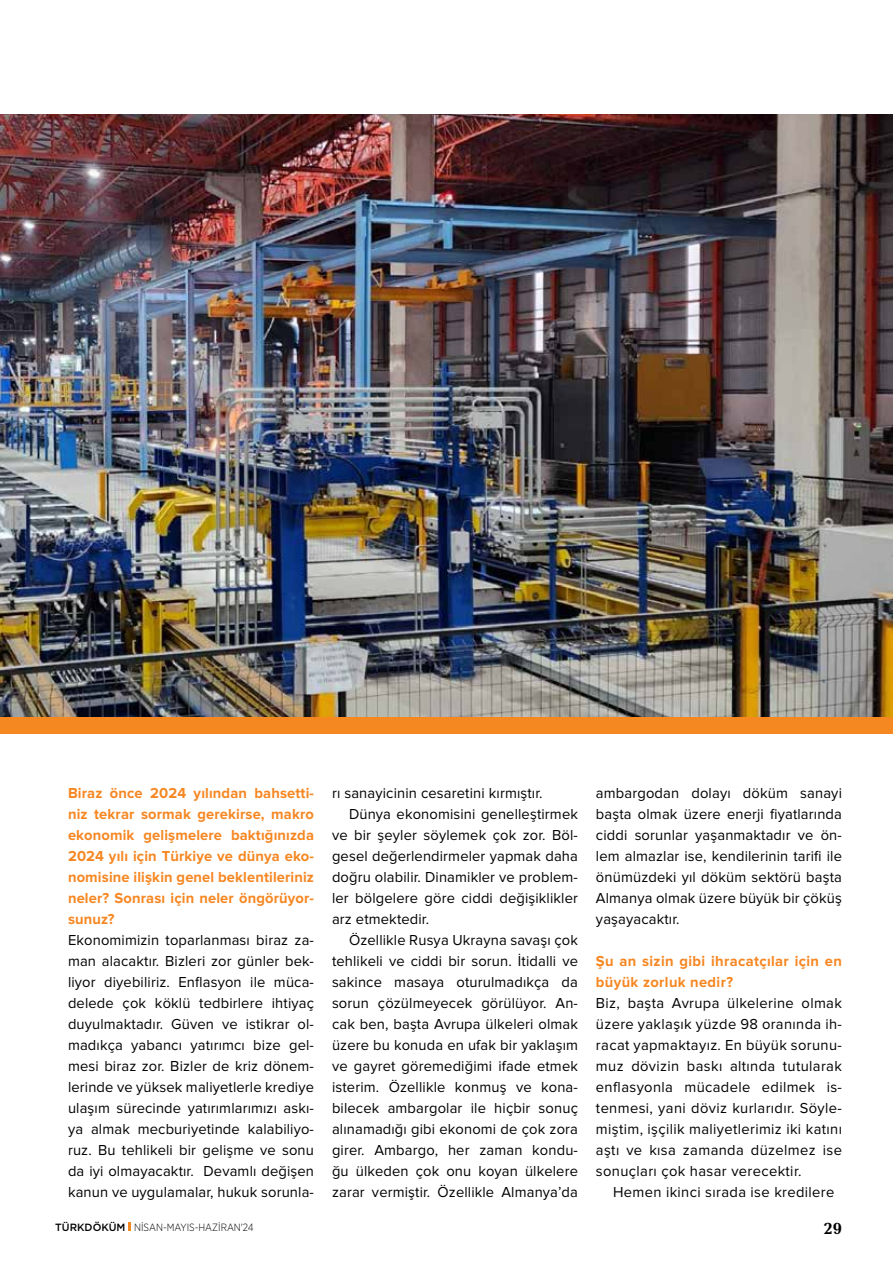
<style>
.page{position:relative;width:893px;height:1263px;background:#fff}
.page>*{position:absolute;margin:0;border:0;box-sizing:border-box;transform-origin:0 0}
.t1{font:700 16.5px "Candida Std";color:#000}
.t2{font:15px/21px "Proxima Nova";letter-spacing:.01em;color:#000;text-align:justify}
.t3{font:700 15px/21px "Proxima Nova";letter-spacing:.01em;color:#f68722;text-align:justify}
.t4{font:300 10.5px "Gotham Narrow";color:#000}
.s1{font-family:"Gotham";font-weight:500}
</style>
<div class="page">
<svg style="left:129px;top:1222px;width:2px;height:9px"></svg>
<img style="left:0;top:115px;width:893px;height:602px">
<div style="left:0;top:717px;width:893px;height:16px;background:#f68821"></div>
<p class="t3" style="left:68px;top:783px;width:247px">Biraz önce 2024 yılından bahsetti&shy;niz tekrar sormak gerekirse, makro ekonomik gelişmelere baktığınızda 2024 yılı için Türkiye ve dünya eko&shy;nomisine ilişkin genel beklentileriniz neler? Sonrası için neler öngörüyor&shy;sunuz?</p>
<p class="t2" style="left:68px;top:930px;width:247px">Ekonomimizin toparlanması biraz za&shy;man alacaktır. Bizleri zor günler bek&shy;liyor diyebiliriz. Enflasyon ile müca&shy;delede çok köklü tedbirlere ihtiyaç duyulmaktadır. Güven ve istikrar ol&shy;madıkça yabancı yatırımcı bize gel&shy;mesi biraz zor. Bizler de kriz dönem&shy;lerinde ve yüksek maliyetlerle krediye ulaşım sürecinde yatırımlarımızı askı&shy;ya almak mecburiyetinde kalabiliyo&shy;ruz. Bu tehlikeli bir gelişme ve sonu da iyi olmayacaktır. Devamlı değişen kanun ve uygulamalar, hukuk sorunla-</p>
<p class="t2" style="left:332px;top:783px;width:212px">rı sanayicinin cesaretini kırmıştır.</p>
<p class="t2" style="left:349px;top:804px;width:230px">Dünya ekonomisini genelleştirmek</p>
<p class="t2" style="left:332px;top:825px;width:247px">ve bir şeyler söylemek çok zor. Böl-</p>
<p class="t2" style="left:332px;top:846px;width:247px">gesel değerlendirmeler yapmak daha</p>
<p class="t2" style="left:332px;top:867px;width:247px">doğru olabilir. Dinamikler ve problem-</p>
<p class="t2" style="left:332px;top:888px;width:247px">ler bölgelere göre ciddi değişiklikler</p>
<p class="t2" style="left:332px;top:909px;width:99px">arz etmektedir.</p>
<p class="t2" style="left:349px;top:930px;width:230px">Özellikle Rusya Ukrayna savaşı çok</p>
<p class="t2" style="left:332px;top:951px;width:247px">tehlikeli ve ciddi bir sorun. İtidalli ve</p>
<p class="t2" style="left:332px;top:972px;width:247px">sakince masaya oturulmadıkça da</p>
<p class="t2" style="left:332px;top:993px;width:247px">sorun çözülmeyecek görülüyor. An-</p>
<p class="t2" style="left:332px;top:1014px;width:247px">cak ben, başta Avrupa ülkeleri olmak</p>
<p class="t2" style="left:332px;top:1035px;width:247px">üzere bu konuda en ufak bir yaklaşım</p>
<p class="t2" style="left:332px;top:1056px;width:247px">ve gayret göremediğimi ifade etmek</p>
<p class="t2" style="left:332px;top:1077px;width:247px">isterim. Özellikle konmuş ve kona-</p>
<p class="t2" style="left:332px;top:1098px;width:247px">bilecek ambargolar ile hiçbir sonuç</p>
<p class="t2" style="left:332px;top:1119px;width:247px">alınamadığı gibi ekonomi de çok zora</p>
<p class="t2" style="left:332px;top:1140px;width:247px">girer. Ambargo, her zaman kondu-</p>
<p class="t2" style="left:332px;top:1161px;width:247px">ğu ülkeden çok onu koyan ülkelere</p>
<p class="t2" style="left:332px;top:1182px;width:247px">zarar vermiştir. Özellikle Almanya’da</p>
<p class="t2" style="left:596px;top:783px;width:247px">ambargodan dolayı döküm sanayi başta olmak üzere enerji fiyatlarında ciddi sorunlar yaşanmaktadır ve ön&shy;lem almazlar ise, kendilerinin tarifi ile önümüzdeki yıl döküm sektörü başta Almanya olmak üzere büyük bir çöküş yaşayacaktır.</p>
<p class="t3" style="left:596px;top:951px;width:247px">Şu an sizin gibi ihracatçılar için en büyük zorluk nedir?</p>
<p class="t2" style="left:596px;top:993px;width:247px">Biz, başta Avrupa ülkelerine olmak üzere yaklaşık yüzde 98 oranında ih&shy;racat yapmaktayız. En büyük sorunu&shy;muz dövizin baskı altında tutularak enflasyonla mücadele edilmek is&shy;tenmesi, yani döviz kurlarıdır. Söyle&shy;miştim, işçilik maliyetlerimiz iki katını aştı ve kısa zamanda düzelmez ise sonuçları çok hasar verecektir.</p>
<p class="t2" style="left:613px;top:1182px;width:223px">Hemen ikinci sırada ise kredilere</p>
<p class="t4" style="left:55px;top:1221px;width:200px"><span class="s1">TÜRKDÖKÜM</span> NİSAN-MAYIS-HAZİRAN'24</p>
<p class="t1" style="left:824px;top:1219px;width:20px">29</p>
</div>
